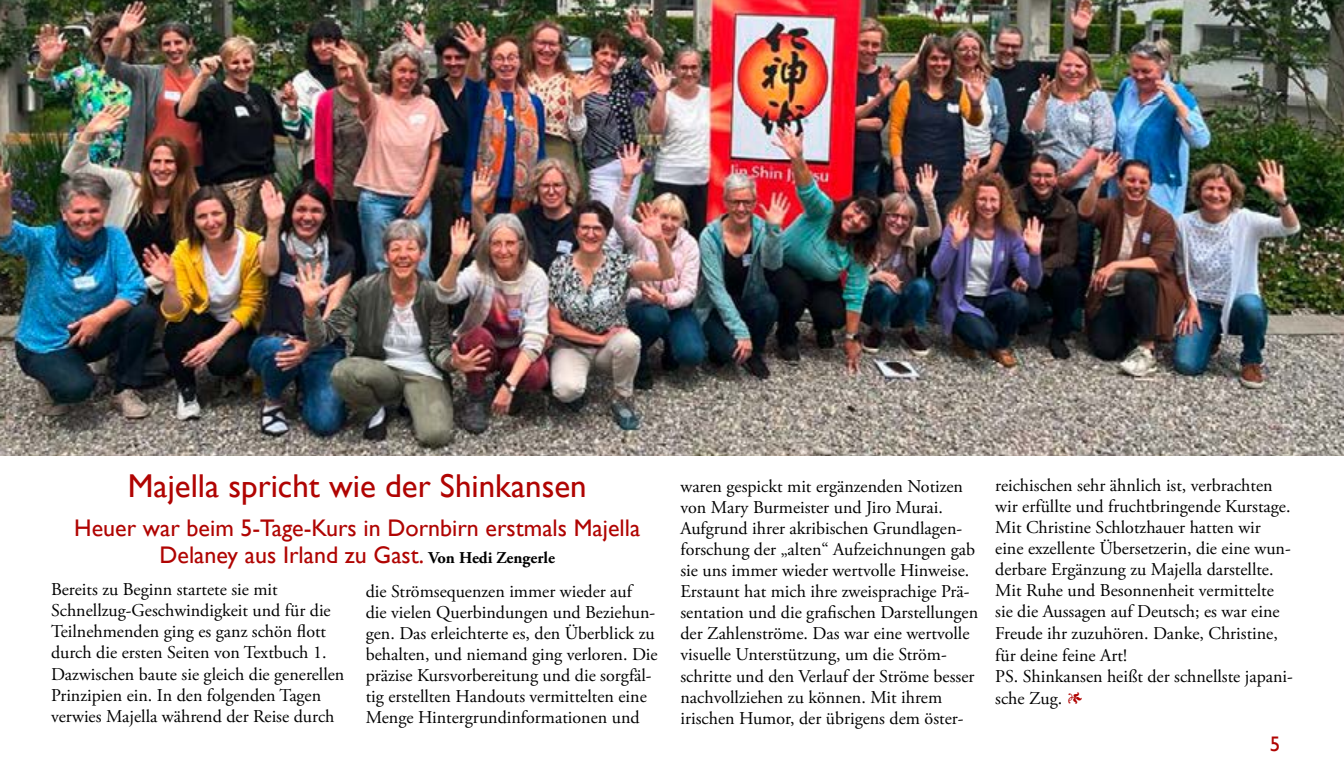
<style>
.page{position:relative;width:1344px;height:766px;background:#fff}
.page>*{position:absolute;margin:0;border:0;box-sizing:border-box;transform-origin:0 0}
.t1{font:33px "Gill Sans";color:#b00402}
.t2{font:24px/26.8px "Gill Sans";color:#b00402;text-align:center}
.t3{font:21px "Gill Sans";color:#b00402}
.t4{font:18px/21px "Adobe Garamond Pro";color:#000}
.s1{font-family:"Adobe Garamond Pro";font-weight:700;font-size:16.5px;color:#000}
.s2{color:#b00402}
</style>
<div class="page">
<img style="left:0;top:0;width:1344px;height:455px">
<h1 class="t1" style="left:128px;top:466px;width:460px">Majella spricht wie der Shinkansen</h1>
<h2 class="t2" style="left:74px;top:515px;width:567px">Heuer war beim 5-Tage-Kurs in Dornbirn erstmals Majella<br>Delaney aus Irland zu Gast. <span class="s1">Von Hedi Zengerle</span></h2>
<p class="t4" style="left:366px;top:581px;width:293px">die Strömsequenzen immer wieder auf<br>die vielen Querbindungen und Beziehun&shy;gen. Das erleichterte es, den Überblick zu behalten, und niemand ging verloren. Die präzise Kursvorbereitung und die sorgfäl&shy;tig erstellten Handouts vermittelten eine Menge Hintergrundinformationen und</p>
<p class="t4" style="left:51px;top:579px;width:295px">Bereits zu Beginn startete sie mit Schnellzug-Geschwindigkeit und für die Teilnehmenden ging es ganz schön flott durch die ersten Seiten von Textbuch 1.<br>Dazwischen baute sie gleich die generellen Prinzipien ein. In den folgenden Tagen verwies Majella während der Reise durch</p>
<p class="t4" style="left:680px;top:476px;width:299px">waren gespickt mit ergänzenden Notizen von Mary Burmeister und Jiro Murai.<br>Aufgrund ihrer akribischen Grundlagen&shy;forschung der „alten“ Aufzeichnungen gab sie uns immer wieder wertvolle Hinweise.<br>Erstaunt hat mich ihre zweisprachige Prä&shy;sentation und die grafischen Darstellungen der Zahlenströme. Das war eine wertvolle visuelle Unterstützung, um die Ström&shy;schritte und den Verlauf der Ströme besser nachvollziehen zu können. Mit ihrem irischen Humor, der übrigens dem öster-</p>
<p class="t4" style="left:995px;top:475px;width:299px">reichischen sehr ähnlich ist, verbrachten wir erfüllte und fruchtbringende Kurstage.<br>Mit Christine Schlotzhauer hatten wir eine exzellente Übersetzerin, die eine wun&shy;derbare Ergänzung zu Majella darstellte.<br>Mit Ruhe und Besonnenheit vermittelte sie die Aussagen auf Deutsch; es war eine Freude ihr zuzuhören. Danke, Christine, für deine feine Art!<br>PS. Shinkansen heißt der schnellste japani&shy;sche Zug. <span class="s2">1</span></p>
<p class="t3" style="left:1269px;top:731px;width:12px">5</p>
</div>
